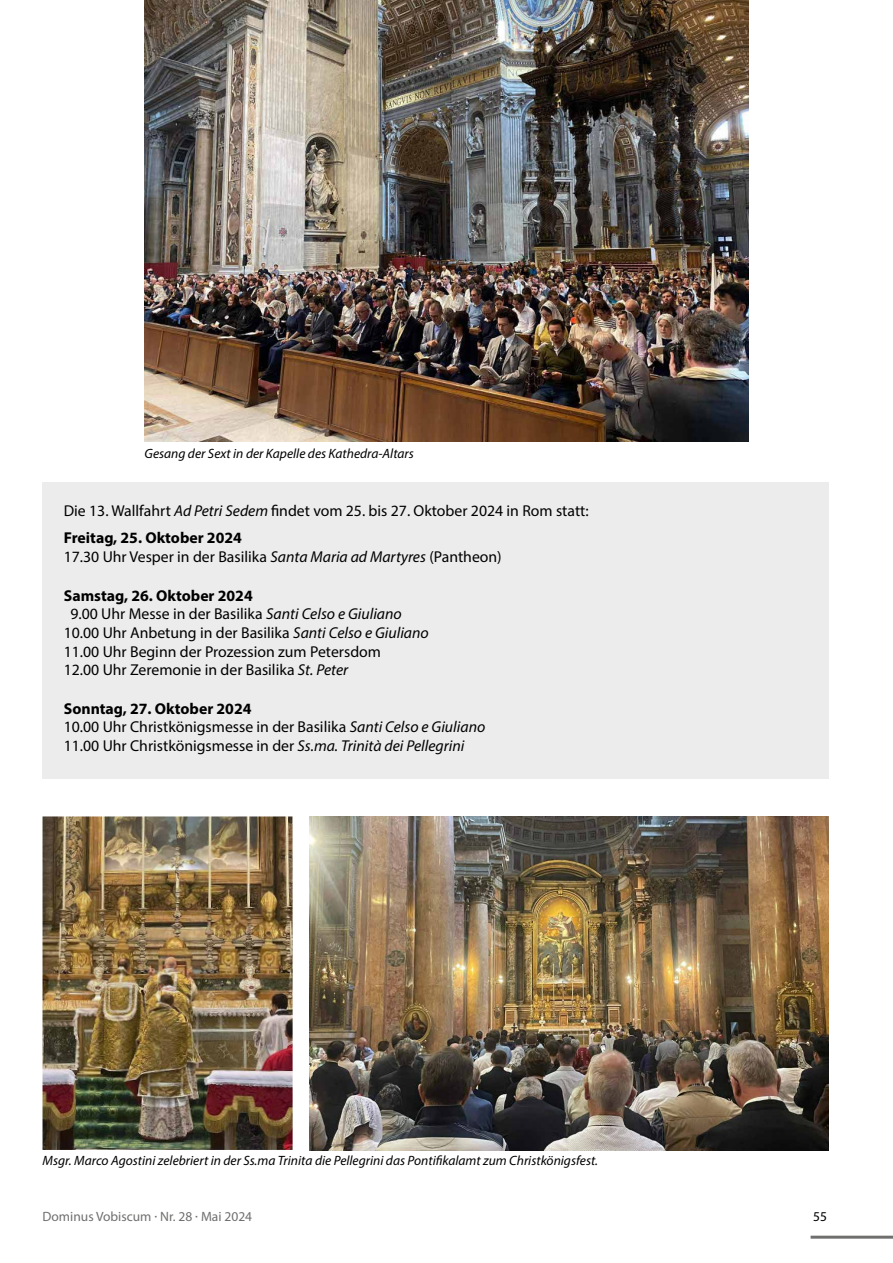
<style>
.page{position:relative;width:893px;height:1263px;background:#fff}
.page>*{position:absolute;margin:0;border:0;box-sizing:border-box;transform-origin:0 0}
.t1{font:15.75px/18.8px "Myriad Pro";color:#000}
.t2{font:700 15.75px "Myriad Pro";color:#000}
.t3{font:italic 13.5px "Myriad Pro";color:#000}
.t4{font:13.5px "Myriad Pro";color:#6f6f6e}
.t5{font:13.5px "Myriad Pro";color:#000}
.s1{font-style:italic}
.s2{font-weight:700}
</style>
<div class="page">
<hr style="left:811px;top:1236px;width:82px;height:3px;background:#6f6f6e">
<img style="left:145px;top:0;width:603px;height:442px">
<img style="left:43px;top:816px;width:250px;height:334px">
<img style="left:310px;top:817px;width:519px;height:333px">
<div style="left:43px;top:483px;width:786px;height:296px;background:#ececed"></div>
<p class="t3" style="left:145px;top:445px;width:271px">Gesang der Sext in der Kapelle des Kathedra-Altars</p>
<p class="t1" style="left:64px;top:496px;width:526px;line-height:27.8px">Die 13. Wallfahrt <span class="s1">Ad Petri Sedem</span> findet vom 25. bis 27. Oktober 2024 in Rom statt:<br><span class="s2">Freitag, 25. Oktober 2024</span></p>
<p class="t1" style="left:64px;top:547px;width:439px">17.30 Uhr Vesper in der Basilika <span class="s1">Santa Maria ad Martyres</span> (Pantheon)</p>
<p class="t2" style="left:64px;top:585px;width:190px">Samstag, 26. Oktober 2024</p>
<p class="t1" style="left:70px;top:604px;width:333px">9.00 Uhr Messe in der Basilika <span class="s1">Santi Celso e Giuliano</span></p>
<p class="t1" style="left:64px;top:623px;width:367px">10.00 Uhr Anbetung in der Basilika <span class="s1">Santi Celso e Giuliano</span></p>
<p class="t1" style="left:64px;top:642px;width:319px">11.00 Uhr Beginn der Prozession zum Petersdom</p>
<p class="t1" style="left:64px;top:660px;width:286px">12.00 Uhr Zeremonie in der Basilika <span class="s1">St. Peter</span></p>
<p class="t1" style="left:64px;top:699px;width:423px"><span class="s2">Sonntag, 27. Oktober 2024<br></span>10.00 Uhr Christkönigsmesse in der Basilika <span class="s1">Santi Celso e Giuliano<br></span>11.00 Uhr Christkönigsmesse in der <span class="s1">Ss.ma. Trinità dei Pellegrini</span></p>
<p class="t3" style="left:43px;top:1152px;width:557px">Msgr. Marco Agostini zelebriert in der Ss.ma Trinita die Pellegrini das Pontifikalamt zum Christkönigsfest.</p>
<p class="t4" style="left:43px;top:1208px;width:211px">Dominus Vobiscum · Nr. 28 · Mai 2024</p>
<p class="t5" style="left:813px;top:1208px;width:15px">55</p>
</div>
